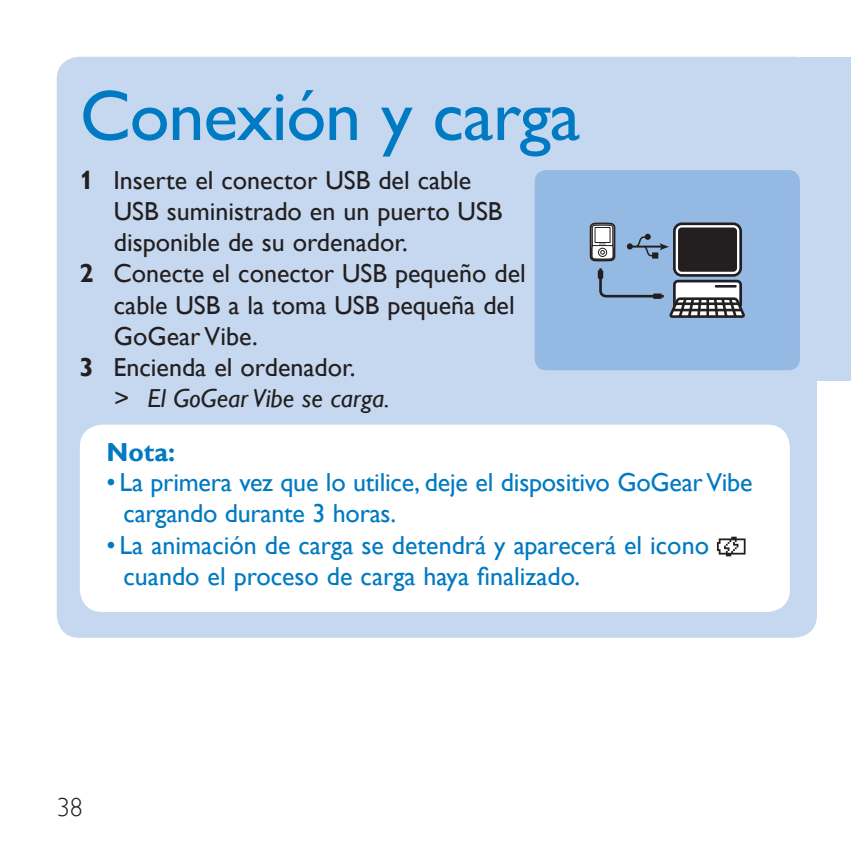
<style>
.page{position:relative;width:851px;height:851px;background:#fff}
.page>*{position:absolute;margin:0;border:0;box-sizing:border-box;transform-origin:0 0}
.t1{font:72px "Gill Sans Alt One WGL";letter-spacing:-.015em;color:#007ac2}
.t2{font:26px "Gill Sans Alt One WGL";color:#231f20}
.t3{font:26px/31.2px "Gill Sans Alt One WGL";letter-spacing:-.01em;color:#007ac2}
.t4{font:italic 26px "Gill Sans Alt One WGL";color:#231f20}
.t5{font:700 26px "Gill Sans Alt One WGL";color:#007ac2}
.t6{font:26px "Gill Sans Alt One WGL Light";color:#231f20}
.s1{font-weight:700}
</style>
<div class="page">
<div style="left:773px;top:57px;width:77px;height:323px;background:#c6d8ef"></div>
<div style="left:57px;top:57px;width:759px;height:580px;background:#c6d8ef;border-radius:23px"></div>
<div style="left:80px;top:424px;width:709px;height:188px;background:#fff;border-radius:23px"></div>
<svg style="left:717px;top:536px;width:28px;height:20px"></svg>
<div style="left:534px;top:170px;width:265px;height:200px;background:#94b9e2;border-radius:11px"></div>
<svg style="left:589px;top:222px;width:155px;height:96px"></svg>
<h1 class="t1" style="left:80px;top:66px;width:502px">Conexión y carga</h1>
<p class="t2" style="left:79px;top:162px;width:393px"><span class="s1">1</span> Inserte el conector USB del cable</p>
<p class="t2" style="left:114px;top:193px;width:390px">USB suministrado en un puerto USB</p>
<p class="t2" style="left:114px;top:224px;width:295px">disponible de su ordenador.</p>
<p class="t2" style="left:79px;top:256px;width:448px"><span class="s1">2</span> Conecte el conector USB pequeño del</p>
<p class="t2" style="left:114px;top:287px;width:402px">cable USB a la toma USB pequeña del</p>
<p class="t2" style="left:114px;top:318px;width:145px">GoGear Vibe.</p>
<p class="t2" style="left:79px;top:349px;width:277px"><span class="s1">3</span> Encienda el ordenador.</p>
<p class="t4" style="left:114px;top:380px;width:277px">&gt; El GoGear Vibe se carga.</p>
<p class="t5" style="left:106px;top:434px;width:70px">Nota:</p>
<p class="t3" style="left:123px;top:466px;width:630px;text-indent:-17px">• La primera vez que lo utilice, deje el dispositivo GoGear Vibe cargando durante 3 horas.</p>
<p class="t3" style="left:123px;top:529px;width:587px;text-indent:-17px">• La animación de carga se detendrá y aparecerá el icono cuando el proceso de carga haya finalizado.</p>
<p class="t6" style="left:57px;top:790px;width:27px">38</p>
</div>
